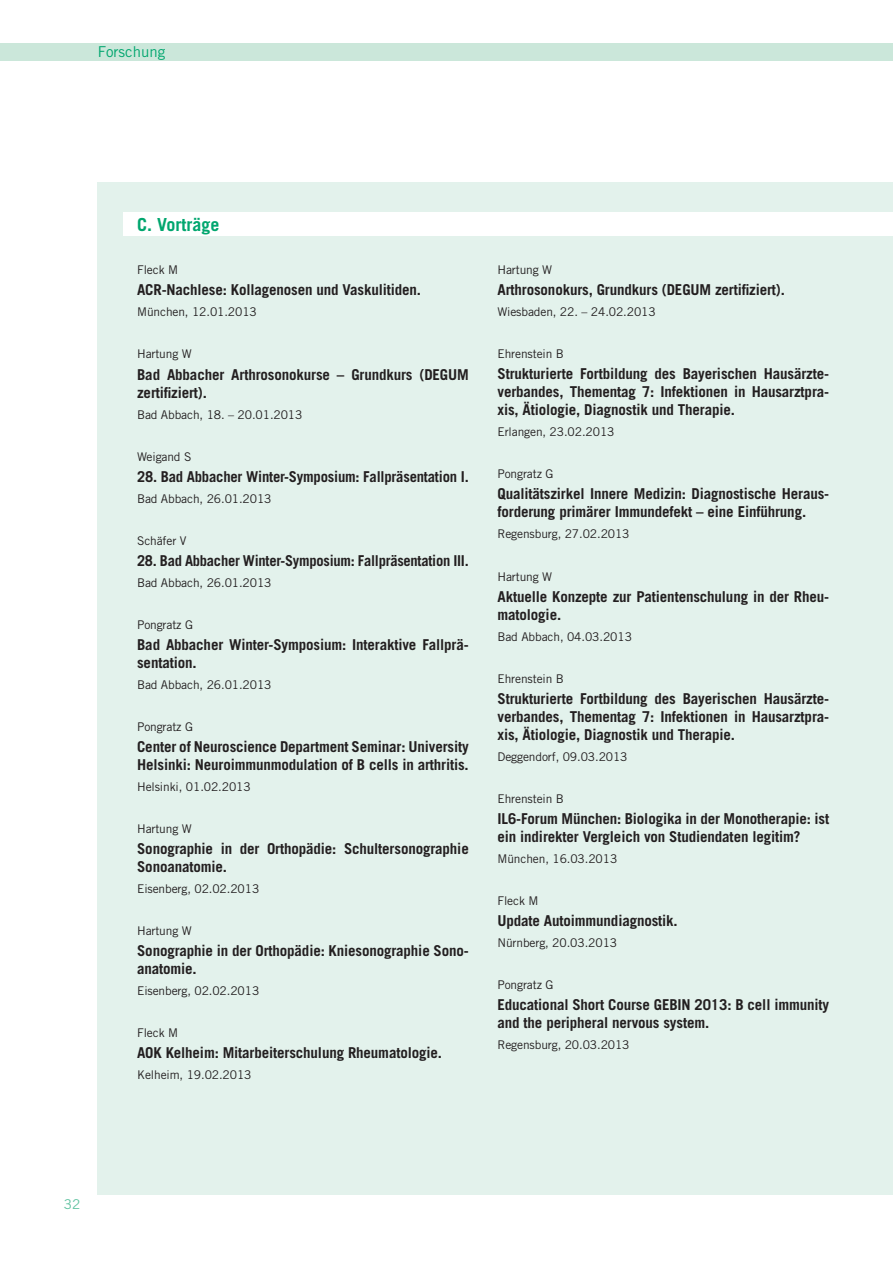
<style>
.page{position:relative;width:893px;height:1263px;background:#fff}
.page>*{position:absolute;margin:0;border:0;box-sizing:border-box;transform-origin:0 0}
.t1{font:700 18px "Trade Gothic LT Std";color:#00a66e}
.t2{font:700 15px/18px "Trade Gothic LT Std";letter-spacing:-.01em;color:#231f20}
.t3{font:15px "Trade Gothic LT Std";color:#00a66e}
.t4{font:13.5px "Trade Gothic LT Std";color:#60c2a0}
.t5{font:12px "Trade Gothic LT Std";letter-spacing:-.01em;color:#231f20}
</style>
<div class="page">
<div style="left:0;top:44px;width:893px;height:17px;background:#cbe7da"></div>
<div style="left:98px;top:182px;width:795px;height:1013px;background:#e3f2ec"></div>
<div style="left:123px;top:213px;width:770px;height:23px;background:#fff"></div>
<p class="t3" style="left:98px;top:42px;width:69px">Forschung</p>
<p class="t4" style="left:64px;top:1196px;width:18px">32</p>
<p class="t1" style="left:137px;top:213px;width:84px">C. Vorträge</p>
<p class="t5" style="left:137px;top:263px;width:42px">Fleck M</p>
<p class="t2" style="left:137px;top:281px;width:285px">ACR-Nachlese: Kollagenosen und Vaskulitiden.</p>
<p class="t5" style="left:137px;top:305px;width:121px">München, 12.01.2013</p>
<p class="t5" style="left:137px;top:347px;width:56px">Hartung W</p>
<p class="t2" style="left:137px;top:365px;width:333px">Bad Abbacher Arthrosonokurse – Grundkurs (DEGUM zertifiziert).</p>
<p class="t5" style="left:137px;top:407px;width:167px">Bad Abbach, 18. – 20.01.2013</p>
<p class="t5" style="left:137px;top:449px;width:56px">Weigand S</p>
<p class="t2" style="left:137px;top:467px;width:333px">28. Bad Abbacher Winter-Symposium: Fallpräsentation I.</p>
<p class="t5" style="left:137px;top:491px;width:136px">Bad Abbach, 26.01.2013</p>
<p class="t5" style="left:137px;top:533px;width:51px">Schäfer V</p>
<p class="t2" style="left:137px;top:551px;width:333px">28. Bad Abbacher Winter-Symposium: Fallpräsentation III.</p>
<p class="t5" style="left:137px;top:575px;width:136px">Bad Abbach, 26.01.2013</p>
<p class="t5" style="left:137px;top:617px;width:57px">Pongratz G</p>
<p class="t2" style="left:137px;top:635px;width:333px">Bad Abbacher Winter-Symposium: Interaktive Fallprä&shy;sentation.</p>
<p class="t5" style="left:137px;top:677px;width:136px">Bad Abbach, 26.01.2013</p>
<p class="t5" style="left:137px;top:719px;width:57px">Pongratz G</p>
<p class="t2" style="left:137px;top:737px;width:333px">Center of Neuroscience Department Seminar: University<br>Helsinki: Neuroimmunmodulation of B cells in arthritis.</p>
<p class="t5" style="left:137px;top:779px;width:115px">Helsinki, 01.02.2013</p>
<p class="t5" style="left:137px;top:821px;width:56px">Hartung W</p>
<p class="t2" style="left:137px;top:839px;width:333px">Sonographie in der Orthopädie: Schultersonographie<br>Sonoanatomie.</p>
<p class="t5" style="left:137px;top:881px;width:124px">Eisenberg, 02.02.2013</p>
<p class="t5" style="left:137px;top:923px;width:56px">Hartung W</p>
<p class="t2" style="left:137px;top:941px;width:333px">Sonographie in der Orthopädie: Kniesonographie Sono&shy;anatomie.</p>
<p class="t5" style="left:137px;top:983px;width:124px">Eisenberg, 02.02.2013</p>
<p class="t5" style="left:137px;top:1025px;width:42px">Fleck M</p>
<p class="t2" style="left:137px;top:1043px;width:306px">AOK Kelheim: Mitarbeiterschulung Rheumatologie.</p>
<p class="t5" style="left:137px;top:1067px;width:116px">Kelheim, 19.02.2013</p>
<p class="t5" style="left:497px;top:263px;width:56px">Hartung W</p>
<p class="t2" style="left:497px;top:281px;width:289px">Arthrosonokurs, Grundkurs (DEGUM zertifiziert).</p>
<p class="t5" style="left:497px;top:305px;width:160px">Wiesbaden, 22. – 24.02.2013</p>
<p class="t5" style="left:497px;top:347px;width:68px">Ehrenstein B</p>
<p class="t2" style="left:497px;top:365px;width:333px;text-align:justify">Strukturierte Fortbildung des Bayerischen Hausärzte&shy;verbandes, Thementag 7: Infektionen in Hausarztpra&shy;xis, Ätiologie, Diagnostik und Therapie.</p>
<p class="t5" style="left:497px;top:425px;width:119px">Erlangen, 23.02.2013</p>
<p class="t5" style="left:497px;top:467px;width:57px">Pongratz G</p>
<p class="t2" style="left:497px;top:485px;width:333px">Qualitätszirkel Innere Medizin: Diagnostische Heraus&shy;forderung primärer Immundefekt – eine Einführung.</p>
<p class="t5" style="left:497px;top:527px;width:134px">Regensburg, 27.02.2013</p>
<p class="t5" style="left:497px;top:569px;width:56px">Hartung W</p>
<p class="t2" style="left:497px;top:587px;width:333px">Aktuelle Konzepte zur Patientenschulung in der Rheu&shy;matologie.</p>
<p class="t5" style="left:497px;top:629px;width:136px">Bad Abbach, 04.03.2013</p>
<p class="t5" style="left:497px;top:671px;width:68px">Ehrenstein B</p>
<p class="t2" style="left:497px;top:689px;width:333px;text-align:justify">Strukturierte Fortbildung des Bayerischen Hausärzte&shy;verbandes, Thementag 7: Infektionen in Hausarztpra&shy;xis, Ätiologie, Diagnostik und Therapie.</p>
<p class="t5" style="left:497px;top:749px;width:132px">Deggendorf, 09.03.2013</p>
<p class="t5" style="left:497px;top:791px;width:68px">Ehrenstein B</p>
<p class="t2" style="left:497px;top:809px;width:333px">IL6-Forum München: Biologika in der Monotherapie: ist ein indirekter Vergleich von Studiendaten legitim?</p>
<p class="t5" style="left:497px;top:851px;width:121px">München, 16.03.2013</p>
<p class="t5" style="left:497px;top:893px;width:42px">Fleck M</p>
<p class="t2" style="left:497px;top:911px;width:182px">Update Autoimmundiagnostik.</p>
<p class="t5" style="left:497px;top:935px;width:121px">Nürnberg, 20.03.2013</p>
<p class="t5" style="left:497px;top:977px;width:57px">Pongratz G</p>
<p class="t2" style="left:497px;top:995px;width:333px">Educational Short Course GEBIN 2013: B cell immunity and the peripheral nervous system.</p>
<p class="t5" style="left:497px;top:1037px;width:134px">Regensburg, 20.03.2013</p>
</div>
